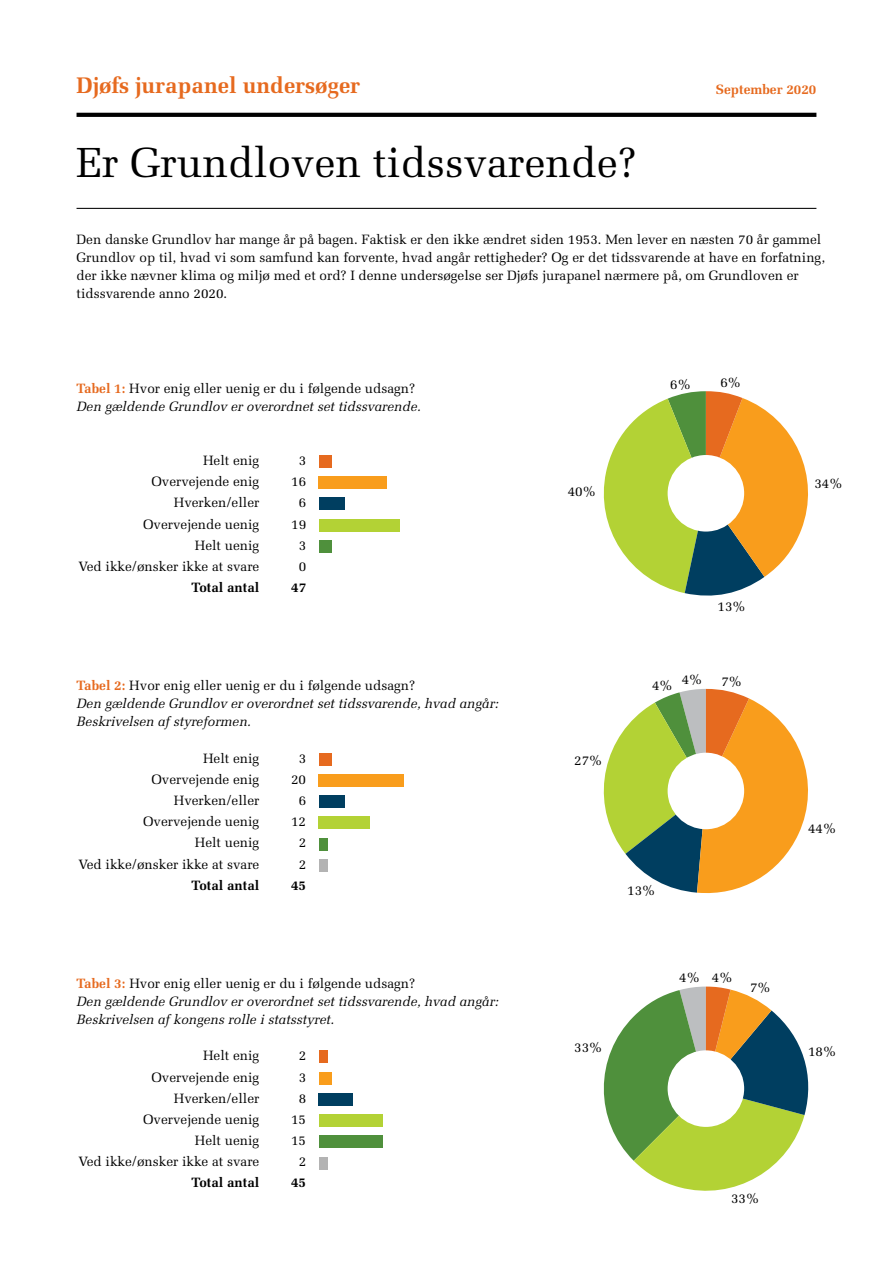
<style>
.page{position:relative;width:893px;height:1263px;background:#fff}
.page>*{position:absolute;margin:0;border:0;box-sizing:border-box;transform-origin:0 0}
.t1{font:42px "Melior LT Std";color:#000}
.t2{font:700 22.5px "Melior LT Std";color:#e66a1f}
.t3{font:13.5px/21.1px "Melior LT Std";color:#000;text-align:right}
.t4{font:italic 13.5px/18px "Melior LT Std";color:#000}
.t5{font:700 13.5px "Melior LT Std";color:#000}
.t6{font:700 13.5px "Melior LT Std";color:#e66a1f}
.s1{font-weight:700;font-style:normal;color:#e66a1f}
.s2{font-style:normal}
</style>
<div class="page">
<svg style="left:603px;top:986px;width:206px;height:205px"></svg>
<svg style="left:603px;top:689px;width:205px;height:205px"></svg>
<svg style="left:603px;top:391px;width:205px;height:205px"></svg>
<svg style="left:77px;top:113px;width:739px;height:4px;background:#050505"></svg>
<hr style="left:77px;top:208px;width:739px;height:1px;background:#000">
<div style="left:668px;top:455px;width:76px;height:76px;background:#fff;border-radius:50%"></div>
<div style="left:668px;top:753px;width:76px;height:76px;background:#fff;border-radius:50%"></div>
<div style="left:319px;top:1050px;width:8px;height:13px;background:#e66a1f"></div>
<div style="left:319px;top:753px;width:13px;height:12px;background:#e66a1f"></div>
<div style="left:319px;top:1071px;width:13px;height:13px;background:#f99d1c"></div>
<div style="left:319px;top:774px;width:85px;height:13px;background:#f99d1c"></div>
<div style="left:319px;top:1093px;width:34px;height:13px;background:#003e60"></div>
<div style="left:319px;top:795px;width:25px;height:13px;background:#003e60"></div>
<div style="left:319px;top:1157px;width:8px;height:12px;background:#b3b3b3"></div>
<div style="left:319px;top:1114px;width:64px;height:13px;background:#b3d235"></div>
<div style="left:319px;top:816px;width:51px;height:13px;background:#b3d235"></div>
<div style="left:319px;top:1135px;width:64px;height:13px;background:#4f903c"></div>
<div style="left:319px;top:838px;width:8px;height:12px;background:#4f903c"></div>
<div style="left:668px;top:1050px;width:76px;height:77px;background:#fff;border-radius:50%"></div>
<div style="left:319px;top:455px;width:13px;height:13px;background:#e66a1f"></div>
<div style="left:319px;top:476px;width:68px;height:13px;background:#f99d1c"></div>
<div style="left:319px;top:497px;width:25px;height:13px;background:#003e60"></div>
<div style="left:319px;top:519px;width:81px;height:12px;background:#b3d235"></div>
<div style="left:319px;top:540px;width:13px;height:13px;background:#4f903c"></div>
<div style="left:319px;top:859px;width:8px;height:13px;background:#b3b3b3"></div>
<h2 class="t2" style="left:77px;top:72px;width:285px">Djøfs jurapanel undersøger</h2>
<h1 class="t1" style="left:77px;top:138px;width:561px">Er Grundloven tidssvarende?</h1>
<p class="t6" style="left:716px;top:81px;width:102px">September 2020</p>
<p class="t3" style="left:77px;top:230px;width:750px;line-height:18px;text-align:left">Den danske Grundlov har mange år på bagen. Faktisk er den ikke ændret siden 1953. Men lever en næsten 70 år gammel Grundlov op til, hvad vi som samfund kan forvente, hvad angår rettigheder? Og er det tidssvarende at have en forfatning, der ikke nævner klima og miljø med et ord? I denne undersøgelse ser Djøfs jurapanel nærmere på, om Grundloven er tidssvarende anno 2020.</p>
<p class="t4" style="left:77px;top:379px;width:346px"><span class="s1">Tabel 1:</span> <span class="s2">Hvor enig eller uenig er du i følgende udsagn?<br></span>Den gældende Grundlov er overordnet set tidssvarende.</p>
<p class="t3" style="left:78px;top:450px;width:183px">Helt enig<br>Overvejende enig<br>Hverken/eller<br>Overvejende uenig<br>Helt uenig<br>Ved ikke/ønsker ikke at svare</p>
<p class="t5" style="left:192px;top:579px;width:69px">Total antal</p>
<p class="t3" style="left:291px;top:450px;width:17px;text-align:center">3<br>16<br>6<br>19<br>3<br>0</p>
<p class="t5" style="left:291px;top:579px;width:17px">47</p>
<p class="t4" style="left:77px;top:677px;width:423px"><span class="s1">Tabel 2:</span> <span class="s2">Hvor enig eller uenig er du i følgende udsagn?<br></span>Den gældende Grundlov er overordnet set tidssvarende, hvad angår:<br>Beskrivelsen af styreformen.</p>
<p class="t3" style="left:78px;top:748px;width:183px">Helt enig<br>Overvejende enig<br>Hverken/eller<br>Overvejende uenig<br>Helt uenig<br>Ved ikke/ønsker ikke at svare</p>
<p class="t5" style="left:192px;top:877px;width:69px">Total antal</p>
<p class="t3" style="left:291px;top:748px;width:17px;text-align:center">3<br>20<br>6<br>12<br>2<br>2</p>
<p class="t5" style="left:291px;top:877px;width:17px">45</p>
<p class="t4" style="left:77px;top:975px;width:423px"><span class="s1">Tabel 3:</span> <span class="s2">Hvor enig eller uenig er du i følgende udsagn?<br></span>Den gældende Grundlov er overordnet set tidssvarende, hvad angår:<br>Beskrivelsen af kongens rolle i statsstyret.</p>
<p class="t3" style="left:78px;top:1045px;width:183px">Helt enig<br>Overvejende enig<br>Hverken/eller<br>Overvejende uenig<br>Helt uenig<br>Ved ikke/ønsker ikke at svare</p>
<p class="t5" style="left:192px;top:1174px;width:69px">Total antal</p>
<p class="t3" style="left:291px;top:1045px;width:17px;text-align:center">2<br>3<br>8<br>15<br>15<br>2</p>
<p class="t5" style="left:291px;top:1175px;width:17px">45</p>
<p class="t3" style="left:568px;top:481px;width:30px">40%</p>
<p class="t3" style="left:670px;top:373px;width:23px">6%</p>
<p class="t3" style="left:720px;top:372px;width:23px">6%</p>
<p class="t3" style="left:814px;top:473px;width:30px">34%</p>
<p class="t3" style="left:574px;top:750px;width:30px">27%</p>
<p class="t3" style="left:718px;top:596px;width:30px">13%</p>
<p class="t3" style="left:652px;top:675px;width:23px">4%</p>
<p class="t3" style="left:682px;top:669px;width:23px">4%</p>
<p class="t3" style="left:721px;top:670px;width:23px">7%</p>
<p class="t3" style="left:627px;top:880px;width:30px">13%</p>
<p class="t3" style="left:574px;top:1037px;width:30px">33%</p>
<p class="t3" style="left:679px;top:966px;width:23px">4%</p>
<p class="t3" style="left:712px;top:966px;width:23px">4%</p>
<p class="t3" style="left:750px;top:977px;width:23px">7%</p>
<p class="t3" style="left:808px;top:818px;width:30px">44%</p>
<p class="t3" style="left:808px;top:1041px;width:30px">18%</p>
<p class="t3" style="left:731px;top:1188px;width:30px">33%</p>
</div>
